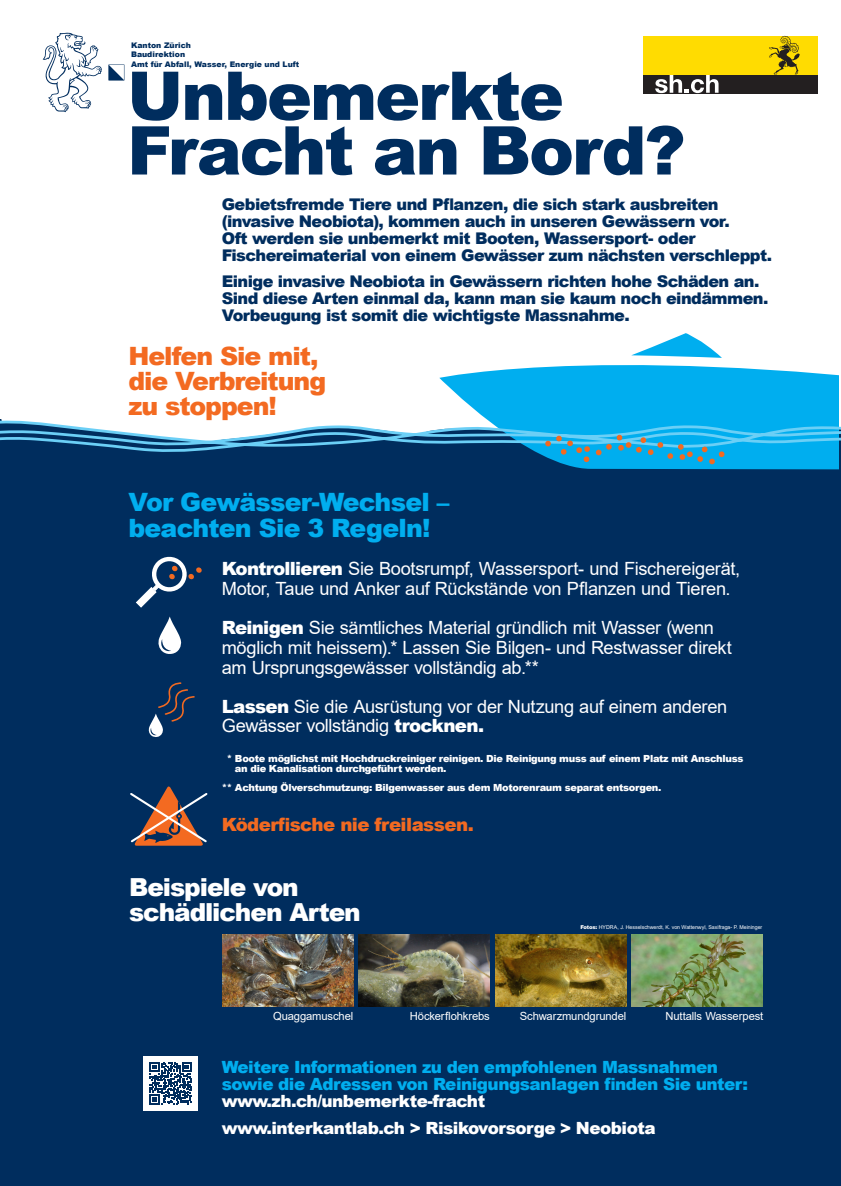
<style>
.page{position:relative;width:841px;height:1186px;background:#fff}
.page>*{position:absolute;margin:0;border:0;box-sizing:border-box;transform-origin:0 0}
.t1{font:900 67.27px/54.6px "Arial";letter-spacing:-.03em;color:#002d5e}
.t2{font:900 25.23px/25.2px "Arial";letter-spacing:-.03em;color:#00aeef}
.t3{font:900 25.23px/25.2px "Arial";letter-spacing:-.045em;color:#f36a21}
.t4{font:900 24.85px/25.2px "Arial";letter-spacing:-.045em;color:#fff}
.t5{font:18.23px/19.6px "Arial";letter-spacing:-.02em;color:#fff}
.t6{font:900 18.23px "Arial";letter-spacing:-.03em;color:#f36a21}
.t7{font:900 16.84px/16.8px "Arial";letter-spacing:-.03em;color:#00aeef}
.t8{font:900 16.84px "Arial";letter-spacing:-.03em;color:#fff}
.t9{font:900 16.1px/16.8px "Arial";letter-spacing:-.035em;color:#002d5e}
.t10{font:11.2px "Arial";letter-spacing:-.01em;color:#fff}
.t11{font:900 9.8px/9.8px "Arial";letter-spacing:-.03em;color:#fff}
.t12{font:900 7.7px/9.6px "Arial";color:#002d5e}
.t13{font:5.25px "Arial";letter-spacing:-.005em;color:#fff}
.s1{font-weight:900}
.s2{color:#002d5e}
</style>
<div class="page">
<div style="left:0;top:419px;width:840px;height:767px;background:#002d5e"></div>
<svg style="left:43px;top:32px;width:59px;height:80px"></svg>
<svg style="left:108px;top:65px;width:16px;height:15px"></svg>
<svg style="left:136px;top:556px;width:66px;height:52px"></svg>
<img style="left:222px;top:935px;width:131px;height:71px">
<img style="left:358px;top:935px;width:131px;height:71px">
<img style="left:495px;top:935px;width:131px;height:71px">
<img style="left:631px;top:935px;width:131px;height:71px">
<svg style="left:439px;top:357px;width:398px;height:113px;fill:#00aeef"></svg>
<svg style="left:631px;top:333px;width:90px;height:25px"></svg>
<svg style="left:148px;top:682px;width:47px;height:55px"></svg>
<svg style="left:130px;top:786px;width:78px;height:59px"></svg>
<svg style="left:158px;top:616px;width:24px;height:38px"></svg>
<div style="left:144px;top:1056px;width:54px;height:54px;background:#fff"></div>
<svg style="left:150px;top:1062px;width:42px;height:42px"></svg>
<svg style="left:0;top:397px;width:840px;height:68px"></svg>
<div style="left:643px;top:74px;width:175px;height:20px;background:#231f20"></div>
<svg style="left:655px;top:74px;width:63px;height:19px"></svg>
<div style="left:643px;top:36px;width:175px;height:38px;background:#ffdc01"></div>
<svg style="left:768px;top:36px;width:31px;height:39px"></svg>
<p class="t12" style="left:131px;top:40px;width:170px">Kanton Zürich<br>Baudirektion<br>Amt für Abfall, Wasser, Energie und Luft</p>
<h1 class="t1" style="left:127px;top:66px;width:559px">Unbemerkte<br>Fracht an Bord?</h1>
<p class="t9" style="left:222px;top:195px;width:552px">Gebietsfremde Tiere und Pflanzen, die sich stark ausbreiten (invasive Neobiota), kommen auch in unseren Gewässern vor.<br>Oft werden sie unbemerkt mit Booten, Wassersport- oder Fischereimaterial von einem Gewässer zum nächsten verschleppt.</p>
<p class="t9" style="left:222px;top:273px;width:548px">Einige invasive Neobiota in Gewässern richten hohe Schäden an.<br>Sind diese Arten einmal da, kann man sie kaum noch eindämmen.<br>Vorbeugung ist somit die wichtigste Massnahme.</p>
<h2 class="t3" style="left:128px;top:342px;width:199px">Helfen Sie mit, die Verbreitung zu stoppen!</h2>
<h2 class="t2" style="left:128px;top:489px;width:322px">Vor Gewässer-Wechsel – beachten Sie 3 Regeln!</h2>
<p class="t5" style="left:222px;top:559px;width:520px"><span class="s1">Kontrollieren</span> Sie Bootsrumpf, Wassersport- und Fischereigerät,<br>Motor, Taue und Anker auf Rückstände von Pflanzen und Tieren.</p>
<p class="t5" style="left:222px;top:618px;width:511px"><span class="s1">Reinigen</span> Sie sämtliches Material gründlich mit Wasser (wenn möglich mit heissem).* Lassen Sie Bilgen- und Restwasser direkt am Ursprungsgewässer vollständig ab.**</p>
<p class="t5" style="left:222px;top:696px;width:507px"><span class="s1">Lassen</span> Sie die Ausrüstung vor der Nutzung auf einem anderen<br>Gewässer vollständig <span class="s1">trocknen.</span></p>
<p class="t11" style="left:235px;top:753px;width:510px;text-indent:-13px"><span class="s2">*</span>* Boote möglichst mit Hochdruckreiniger reinigen. Die Reinigung muss auf einem Platz mit Anschluss an die Kanalisation durchgeführt werden.</p>
<p class="t11" style="left:222px;top:782px;width:441px">** Achtung Ölverschmutzung: Bilgenwasser aus dem Motorenraum separat entsorgen.</p>
<p class="t6" style="left:222px;top:811px;width:253px">Köderfische nie freilassen.</p>
<h3 class="t4" style="left:129px;top:874px;width:233px">Beispiele von schädlichen Arten</h3>
<p class="t13" style="left:580px;top:923px;width:183px"><span class="s1">Fotos:</span> HYDRA, J. Hesselschwerdt, K. von Wattenwyl, Saxifraga- P. Meininger</p>
<p class="t10" style="left:273px;top:1008px;width:82px">Quaggamuschel</p>
<p class="t10" style="left:410px;top:1008px;width:81px">Höckerflohkrebs</p>
<p class="t10" style="left:519px;top:1008px;width:108px">Schwarzmundgrundel</p>
<p class="t10" style="left:665px;top:1008px;width:99px">Nuttalls Wasserpest</p>
<p class="t7" style="left:222px;top:1058px;width:528px">Weitere Informationen zu den empfohlenen Massnahmen sowie die Adressen von Reinigungsanlagen finden Sie unter:</p>
<p class="t8" style="left:222px;top:1088px;width:265px">www.zh.ch/unbemerkte-fracht</p>
<p class="t8" style="left:222px;top:1116px;width:435px">www.interkantlab.ch &gt; Risikovorsorge &gt; Neobiota</p>
</div>
